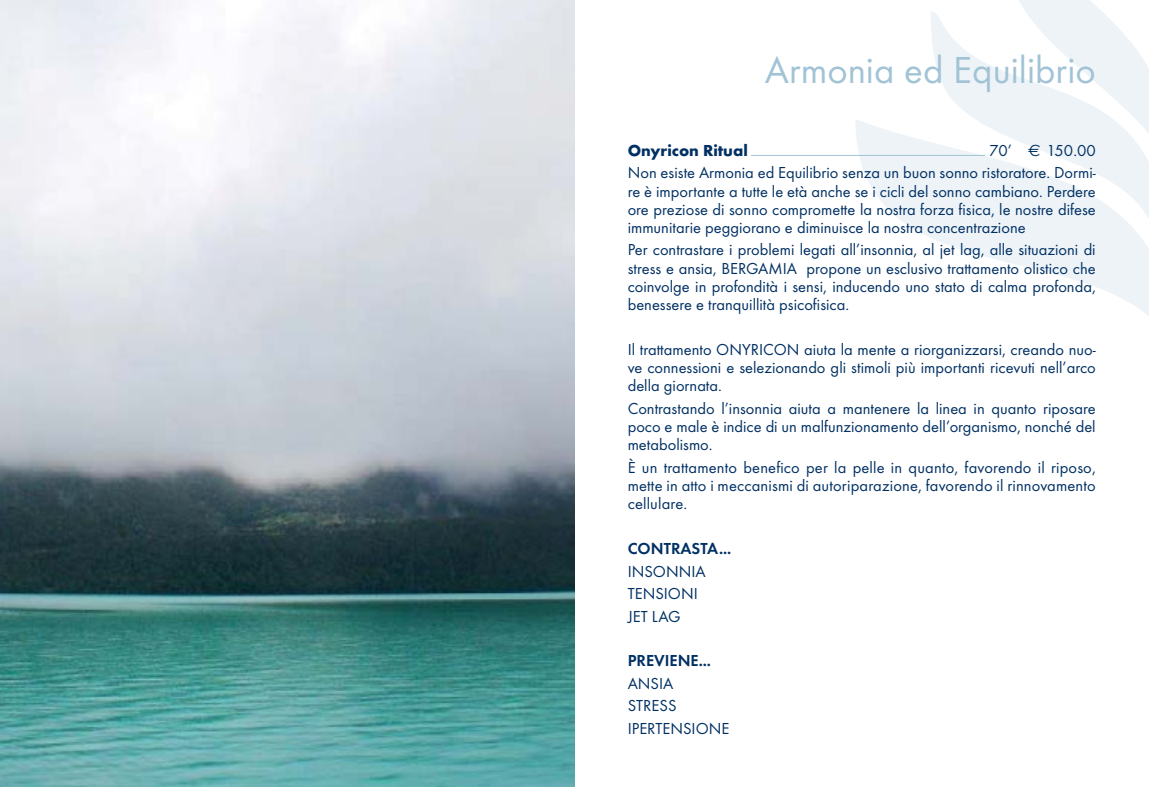
<style>
.page{position:relative;width:1149px;height:787px;background:#fff}
.page>*{position:absolute;margin:0;border:0;box-sizing:border-box;transform-origin:0 0}
.t1{font:39px "Futura T";color:#a2c3d6}
.t2{font:16.5px/18.1px "Futura T";color:#003063;text-align:justify}
.t3{font:600 16.5px "Futura T";color:#003063}
.t4{font:700 16.5px "Futura T";color:#003063}
.s1{font-family:"Euro Sans"}
</style>
<div class="page">
<svg style="left:855px;top:119px;width:293px;height:196px"></svg>
<svg style="left:930px;top:11px;width:218px;height:218px;fill:#edf3f7"></svg>
<svg style="left:1008px;top:0;width:140px;height:140px"></svg>
<img style="left:0;top:0;width:574px;height:787px">
<hr style="left:750px;top:155px;width:234px;height:1px;background:#a2c3d6">
<h1 class="t1" style="left:764px;top:47px;width:332px">Armonia ed Equilibrio</h1>
<p class="t4" style="left:627px;top:141px;width:121px">Onyricon Ritual</p>
<p class="t2" style="left:627px;top:139px;width:469px;line-height:22.5px;text-align:right">70’ <span class="s1">€</span> 150.00<br>Non esiste Armonia ed Equilibrio senza un buon sonno ristoratore. Dormi-</p>
<p class="t2" style="left:627px;top:182px;width:469px">re è importante a tutte le età anche se i cicli del sonno cambiano. Perdere ore preziose di sonno compromette la nostra forza fisica, le nostre difese immunitarie peggiorano e diminuisce la nostra concentrazione</p>
<p class="t2" style="left:627px;top:241px;width:469px">Per contrastare i problemi legati all’insonnia, al jet lag, alle situazioni di stress e ansia, BERGAMIA propone un esclusivo trattamento olistico che coinvolge in profondità i sensi, inducendo uno stato di calma profonda, benessere e tranquillità psicofisica.</p>
<p class="t2" style="left:627px;top:340px;width:469px">Il trattamento ONYRICON aiuta la mente a riorganizzarsi, creando nuo&shy;ve connessioni e selezionando gli stimoli più importanti ricevuti nell’arco della giornata.</p>
<p class="t2" style="left:627px;top:399px;width:469px">Contrastando l’insonnia aiuta a mantenere la linea in quanto riposare poco e male è indice di un malfunzionamento dell’organismo, nonché del metabolismo.</p>
<p class="t2" style="left:627px;top:458px;width:469px">È un trattamento benefico per la pelle in quanto, favorendo il riposo, mette in atto i meccanismi di autoriparazione, favorendo il rinnovamento cellulare.</p>
<p class="t3" style="left:627px;top:539px;width:105px">CONTRASTA...</p>
<p class="t2" style="left:627px;top:559px;width:80px;line-height:22.5px;text-align:left">INSONNIA<br>TENSIONI<br>JET LAG</p>
<p class="t3" style="left:627px;top:651px;width:85px">PREVIENE...</p>
<p class="t2" style="left:627px;top:672px;width:103px;line-height:22.5px;text-align:left">ANSIA<br>STRESS<br>IPERTENSIONE</p>
</div>
